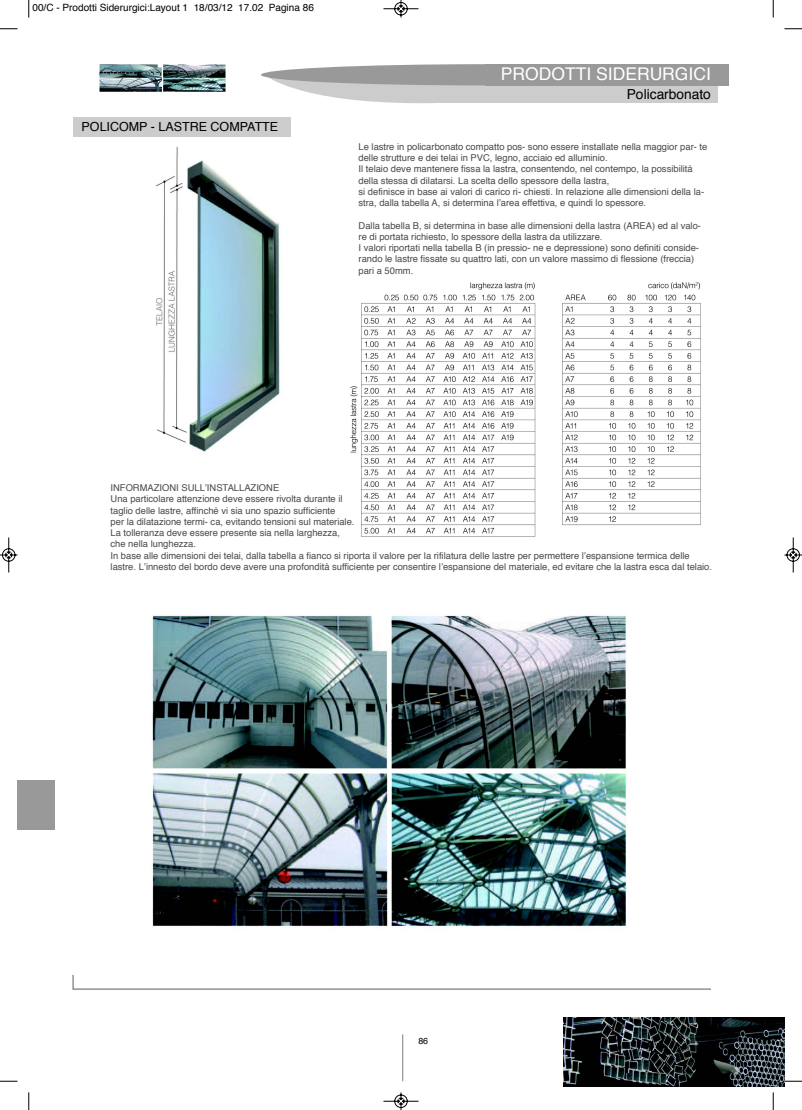
<style>
.page{position:relative;width:802px;height:1110px;background:#fff}
.page>*{position:absolute;margin:0;border:0;box-sizing:border-box;transform-origin:0 0}
.t1{font:17.5px "Helvetica";color:#fff}
.t2{font:13.75px "Helvetica";color:#000}
.t3{font:12.5px "Helvetica";color:#000}
.t4{font:10px "Helvetica";color:#000}
.t5{font:9.38px/11.2px "Helvetica";color:#494949}
.t6{font:8.75px "Helvetica";color:#000}
</style>
<div class="page">
<svg style="left:267px;top:77px;width:146px;height:26px"></svg>
<div style="left:413px;top:81px;width:305px;height:22px;background:#ccc"></div>
<div style="left:261px;top:64px;width:450px;height:21px;background:#999;border-radius:50%"></div>
<img style="left:156px;top:146px;width:124px;height:306px">
<img style="left:99px;top:64px;width:127px;height:28px">
<div style="left:485px;top:64px;width:244px;height:21px;background:#999"></div>
<hr style="left:402px;top:1034px;width:1px;height:47px;background:#7c7c7c">
<svg style="left:72px;top:975px;width:639px;height:15px"></svg>
<img style="left:563px;top:1017px;width:221px;height:70px">
<div style="left:73px;top:117px;width:217px;height:20px;background:#ccc"></div>
<div style="left:18px;top:780px;width:37px;height:50px;background:#999"></div>
<img style="left:350px;top:282px;width:351px;height:255px">
<img style="left:152px;top:615px;width:475px;height:314px">
<svg style="left:28px;top:0;width:2px;height:18px"></svg>
<svg style="left:0;top:28px;width:18px;height:2px"></svg>
<svg style="left:773px;top:0;width:1px;height:18px"></svg>
<svg style="left:784px;top:28px;width:18px;height:2px"></svg>
<svg style="left:28px;top:1092px;width:2px;height:18px"></svg>
<svg style="left:0;top:1081px;width:18px;height:1px"></svg>
<svg style="left:773px;top:1092px;width:1px;height:18px"></svg>
<svg style="left:784px;top:1081px;width:18px;height:1px"></svg>
<svg style="left:383px;top:0;width:36px;height:18px"></svg>
<svg style="left:383px;top:1092px;width:36px;height:18px"></svg>
<svg style="left:0;top:537px;width:18px;height:36px"></svg>
<svg style="left:784px;top:537px;width:18px;height:36px"></svg>
<p class="t4" style="left:32px;top:4px;width:283px">00/C - Prodotti Siderurgici:Layout 1 18/03/12 17.02 Pagina 86</p>
<h3 class="t3" style="left:82px;top:121px;width:198px">POLICOMP - LASTRE COMPATTE</h3>
<h1 class="t1" style="left:501px;top:66px;width:211px">PRODOTTI SIDERURGICI</h1>
<h2 class="t2" style="left:627px;top:88px;width:86px">Policarbonato</h2>
<p class="t5" style="left:358px;top:142px;width:350px">Le lastre in policarbonato compatto pos- sono essere installate nella maggior par- te delle strutture e dei telai in PVC, legno, acciaio ed alluminio.<br>Il telaio deve mantenere fissa la lastra, consentendo, nel contempo, la possibilità della stessa di dilatarsi. La scelta dello spessore della lastra,<br>si definisce in base ai valori di carico ri- chiesti. In relazione alle dimensioni della la&shy;stra, dalla tabella A, si determina l’area effettiva, e quindi lo spessore.</p>
<p class="t5" style="left:358px;top:220px;width:344px">Dalla tabella B, si determina in base alle dimensioni della lastra (AREA) ed al valo&shy;re di portata richiesto, lo spessore della lastra da utilizzare.<br>I valori riportati nella tabella B (in pressio- ne e depressione) sono definiti conside&shy;rando le lastre fissate su quattro lati, con un valore massimo di flessione (freccia) pari a 50mm.</p>
<p class="t5" style="left:111px;top:483px;width:603px">INFORMAZIONI SULL’INSTALLAZIONE<br>Una particolare attenzione deve essere rivolta durante il<br>taglio delle lastre, affinchèvi sia uno spazio sufficiente<br>per la dilatazione termi- ca, evitando tensioni sul materiale.<br>La tolleranza deve essere presente sia nella larghezza,<br>che nella lunghezza.<br>In base alle dimensioni dei telai, dalla tabella a fianco si riporta il valore per la rifilatura delle lastre per permettere l’espansione termica delle lastre. L’innesto del bordo deve avere una profonditàsufficiente per consentire l’espansione del materiale, ed evitare che la lastra esca dal telaio.</p>
<p class="t6" style="left:418px;top:1037px;width:11px">86</p>
</div>
